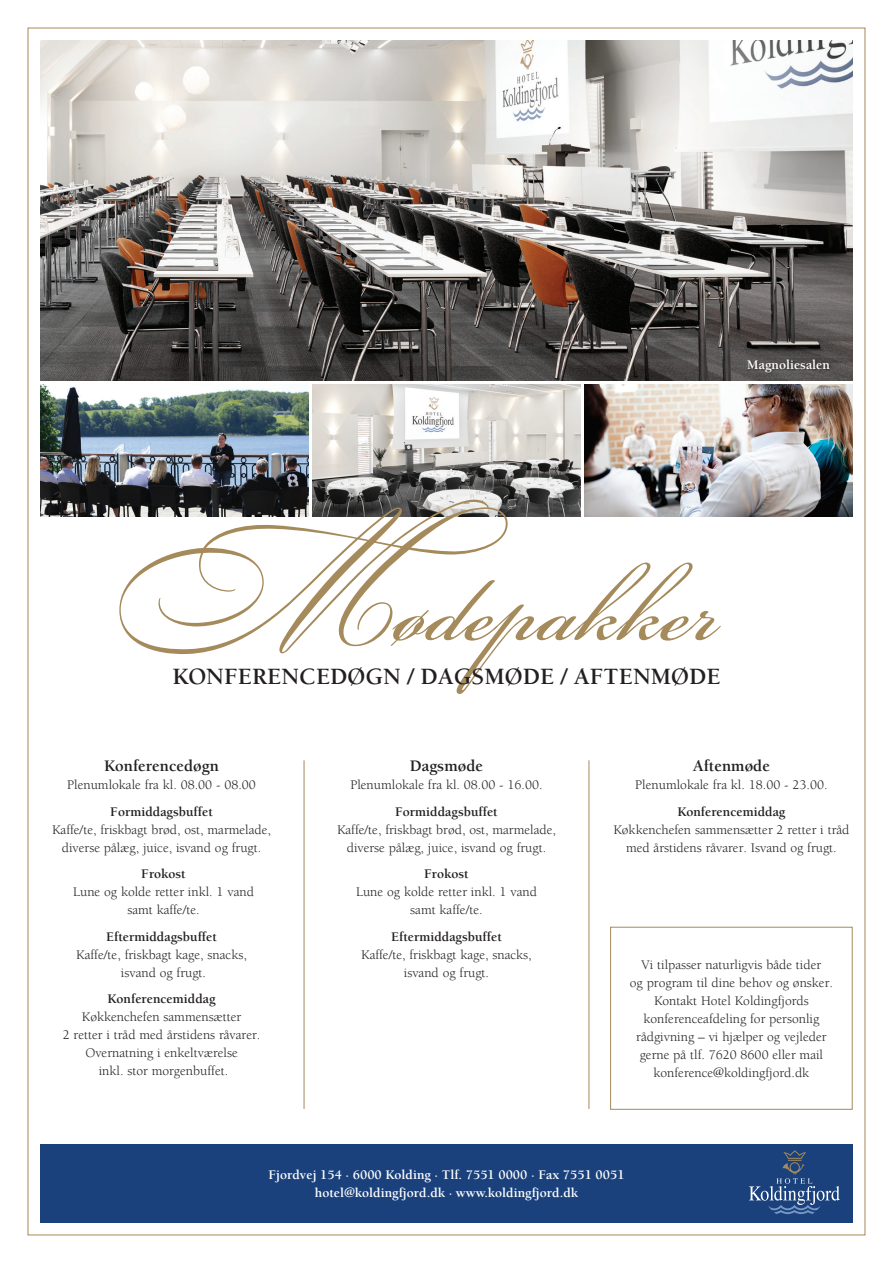
<style>
.page{position:relative;width:893px;height:1263px;background:#fff}
.page>*{position:absolute;margin:0;border:0;box-sizing:border-box;transform-origin:0 0}
.t1{font:135px "Bickham Script MM 400";color:#a58a5b}
.t2{font:700 24px "Berkeley";color:#231f20}
.t3{font:700 16.5px "Berkeley";color:#231f20}
.t4{font:13.5px/18px "Berkeley";color:#231f20;text-align:center}
.t5{font:700 13.5px "Berkeley";color:#231f20}
.t6{font:700 13.5px/18px "Berkeley";color:#fff;text-align:center}
.s1{font-family:"Bickham Script MM Sw Caps 400"}
</style>
<div class="page">
<img style="left:313px;top:385px;width:267px;height:132px">
<img style="left:585px;top:385px;width:268px;height:132px">
<img style="left:40px;top:40px;width:813px;height:341px">
<div style="left:610px;top:927px;width:243px;height:183px;border:1px solid #a58a5b"></div>
<hr style="left:304px;top:760px;width:1px;height:349px;background:#a58a5b">
<img style="left:40px;top:385px;width:268px;height:132px">
<div style="left:40px;top:1144px;width:813px;height:78px;background:#1a417c"></div>
<svg style="left:749px;top:1150px;width:91px;height:64px"></svg>
<hr style="left:589px;top:760px;width:1px;height:349px;background:#a58a5b">
<div style="left:746px;top:359px;width:86px;height:16px;background:#231f20;opacity:.75"></div>
<p class="t6" style="left:747px;top:356px;width:84px">Magnoliesalen</p>
<h1 class="t1" style="left:102px;top:538px;width:618px"><span class="s1">M</span>ødepakker</h1>
<h2 class="t2" style="left:172px;top:663px;width:550px">KONFERENCEDØGN / DAGSMØDE / AFTENMØDE</h2>
<p class="t3" style="left:104px;top:757px;width:116px">Konferencedøgn</p>
<p class="t4" style="left:67px;top:776px;width:190px">Plenumlokale fra kl. 08.00 - 08.00</p>
<p class="t5" style="left:110px;top:804px;width:104px">Formiddagsbuffet</p>
<p class="t4" style="left:52px;top:821px;width:220px">Kaffe/te, friskbagt brød, ost, marmelade, diverse pålæg, juice, isvand og frugt.</p>
<p class="t5" style="left:141px;top:867px;width:46px">Frokost</p>
<p class="t4" style="left:73px;top:883px;width:182px">Lune og kolde retter inkl. 1 vand samt kaffe/te.</p>
<p class="t5" style="left:106px;top:929px;width:112px">Eftermiddagsbuffet</p>
<p class="t4" style="left:76px;top:946px;width:172px">Kaffe/te, friskbagt kage, snacks, isvand og frugt.</p>
<p class="t5" style="left:108px;top:992px;width:110px">Konferencemiddag</p>
<p class="t4" style="left:63px;top:1008px;width:199px">Køkkenchefen sammensætter<br>2 retter i tråd med årstidens råvarer.<br>Overnatning i enkeltværelse<br>inkl. stor morgenbuffet.</p>
<p class="t3" style="left:410px;top:757px;width:75px">Dagsmøde</p>
<p class="t4" style="left:350px;top:776px;width:194px">Plenumlokale fra kl. 08.00 - 16.00.</p>
<p class="t5" style="left:395px;top:804px;width:104px">Formiddagsbuffet</p>
<p class="t4" style="left:337px;top:821px;width:220px">Kaffe/te, friskbagt brød, ost, marmelade, diverse pålæg, juice, isvand og frugt.</p>
<p class="t5" style="left:424px;top:867px;width:46px">Frokost</p>
<p class="t4" style="left:356px;top:883px;width:182px">Lune og kolde retter inkl. 1 vand samt kaffe/te.</p>
<p class="t5" style="left:391px;top:929px;width:112px">Eftermiddagsbuffet</p>
<p class="t4" style="left:361px;top:946px;width:172px">Kaffe/te, friskbagt kage, snacks, isvand og frugt.</p>
<p class="t3" style="left:693px;top:757px;width:79px">Aftenmøde</p>
<p class="t4" style="left:635px;top:776px;width:194px">Plenumlokale fra kl. 18.00 - 23.00.</p>
<p class="t5" style="left:677px;top:804px;width:110px">Konferencemiddag</p>
<p class="t4" style="left:613px;top:821px;width:237px">Køkkenchefen sammensætter 2 retter i tråd med årstidens råvarer. Isvand og frugt.</p>
<p class="t4" style="left:630px;top:956px;width:205px">Vi tilpasser naturligvis både tider<br>og program til dine behov og ønsker.<br>Kontakt Hotel Koldingfjords konferenceafdeling for personlig rådgivning – vi hjælper og vejleder gerne på tlf. 7620 8600 eller mail konference@koldingfjord.dk</p>
<p class="t6" style="left:268px;top:1165px;width:358px">Fjordvej 154 · 6000 Kolding · Tlf. 7551 0000 · Fax 7551 0051 hotel@koldingfjord.dk · www.koldingfjord.dk</p>
</div>
